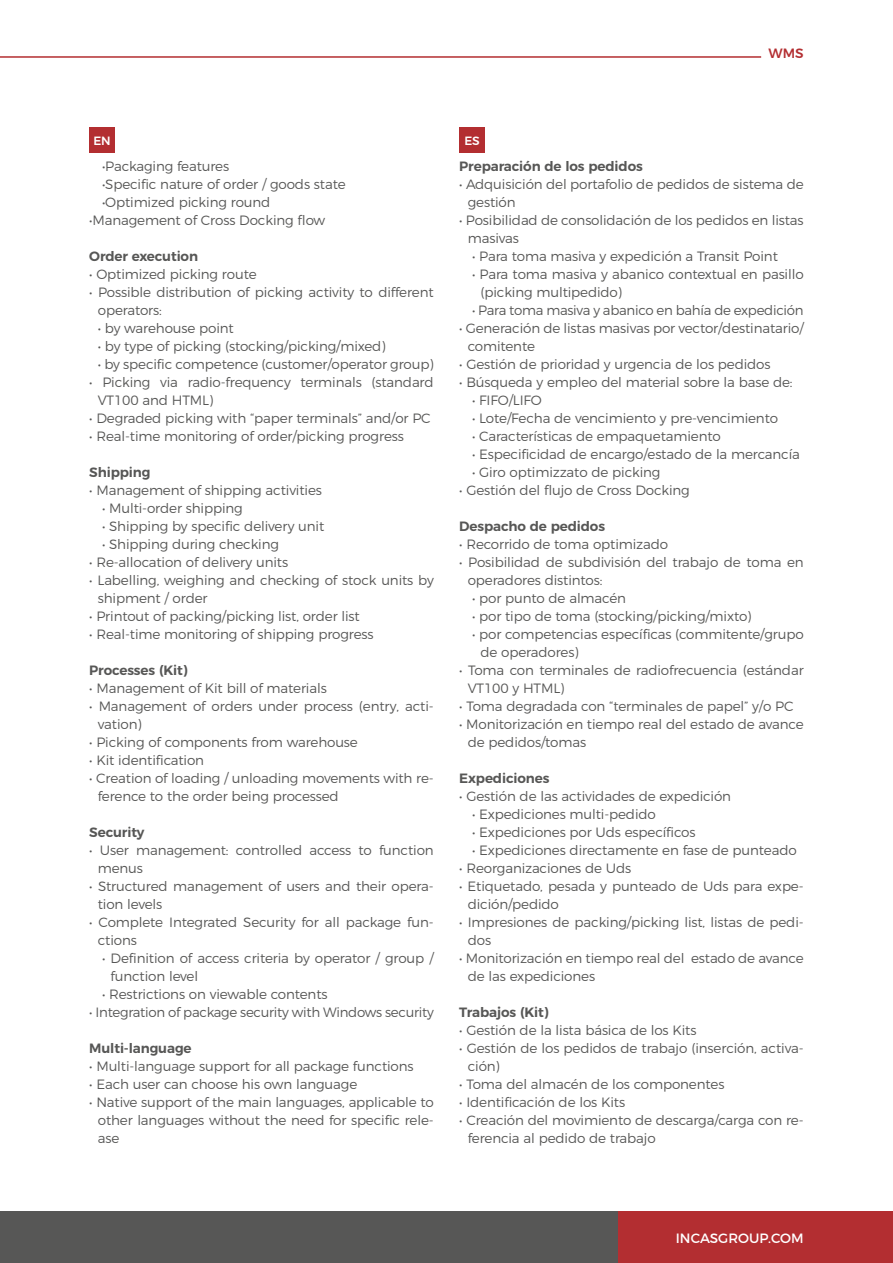
<style>
.page{position:relative;width:893px;height:1263px;background:#fff}
.page>*{position:absolute;margin:0;border:0;box-sizing:border-box;transform-origin:0 0}
.t1{font:300 13.5px/18px "Montserrat";letter-spacing:-.01em;color:#575756}
.t2{font:600 13.5px "Montserrat";letter-spacing:-.01em;color:#575756}
.t3{font:13.5px "Montserrat";color:#fff}
.t4{font:500 13.5px "Montserrat";color:#b32e31}
.t5{font:500 12px "Montserrat";color:#fff}
</style>
<div class="page">
<div style="left:0;top:1211px;width:625px;height:52px;background:#575756"></div>
<div style="left:618px;top:1211px;width:275px;height:52px;background:#b32e31"></div>
<hr style="left:0;top:56px;width:761px;height:2px;background:#b32e31">
<div style="left:89px;top:128px;width:26px;height:25px;background:#b32e31"></div>
<div style="left:459px;top:128px;width:26px;height:25px;background:#b32e31"></div>
<p class="t5" style="left:93px;top:131px;width:19px">EN</p>
<p class="t5" style="left:464px;top:131px;width:17px">ES</p>
<p class="t4" style="left:769px;top:42px;width:37px">WMS</p>
<p class="t1" style="left:102px;top:156px;width:129px">•Packaging features</p>
<p class="t1" style="left:102px;top:174px;width:245px">•Specific nature of order / goods state</p>
<p class="t1" style="left:102px;top:192px;width:170px">•Optimized picking round</p>
<p class="t1" style="left:89px;top:210px;width:237px">•Management of Cross Docking flow</p>
<p class="t2" style="left:89px;top:245px;width:110px">Order execution</p>
<p class="t1" style="left:89px;top:264px;width:169px">• Optimized picking route</p>
<p class="t1" style="left:98px;top:282px;width:337px;text-indent:-9px">• Possible distribution of picking activity to different operators:</p>
<p class="t1" style="left:98px;top:318px;width:138px">• by warehouse point</p>
<p class="t1" style="left:98px;top:336px;width:289px">• by type of picking (stocking/picking/mixed)</p>
<p class="t1" style="left:98px;top:354px;width:337px">• by specific competence (customer/operator group)</p>
<p class="t1" style="left:98px;top:372px;width:337px;text-indent:-9px">• Picking via radio-frequency terminals (standard<br>VT100 and HTML)</p>
<p class="t1" style="left:89px;top:408px;width:343px">• Degraded picking with “paper terminals” and/or PC</p>
<p class="t1" style="left:89px;top:426px;width:316px">• Real-time monitoring of order/picking progress</p>
<p class="t2" style="left:89px;top:461px;width:63px">Shipping</p>
<p class="t1" style="left:89px;top:480px;width:234px">• Management of shipping activities</p>
<p class="t1" style="left:102px;top:498px;width:142px">• Multi-order shipping</p>
<p class="t1" style="left:102px;top:516px;width:224px">• Shipping by specific delivery unit</p>
<p class="t1" style="left:102px;top:534px;width:178px">• Shipping during checking</p>
<p class="t1" style="left:89px;top:552px;width:200px">• Re-allocation of delivery units</p>
<p class="t1" style="left:98px;top:570px;width:337px;text-indent:-9px">• Labelling, weighing and checking of stock units by shipment / order</p>
<p class="t1" style="left:89px;top:606px;width:272px">• Printout of packing/picking list, order list</p>
<p class="t1" style="left:89px;top:624px;width:286px">• Real-time monitoring of shipping progress</p>
<p class="t2" style="left:89px;top:659px;width:100px">Processes (Kit)</p>
<p class="t1" style="left:89px;top:678px;width:239px">• Management of Kit bill of materials</p>
<p class="t1" style="left:98px;top:696px;width:337px;text-indent:-9px">• Management of orders under process (entry, acti&shy;vation)</p>
<p class="t1" style="left:89px;top:732px;width:270px">• Picking of components from warehouse</p>
<p class="t1" style="left:89px;top:750px;width:116px">• Kit identification</p>
<p class="t1" style="left:98px;top:768px;width:337px;text-indent:-9px">• Creation of loading / unloading movements with re&shy;ference to the order being processed</p>
<p class="t2" style="left:89px;top:821px;width:57px">Security</p>
<p class="t1" style="left:98px;top:840px;width:337px;text-indent:-9px">• User management: controlled access to function menus</p>
<p class="t1" style="left:98px;top:876px;width:337px;text-indent:-9px">• Structured management of users and their opera&shy;tion levels</p>
<p class="t1" style="left:98px;top:912px;width:337px;text-indent:-9px">• Complete Integrated Security for all package fun&shy;ctions</p>
<p class="t1" style="left:111px;top:948px;width:325px;text-indent:-9px">• Definition of access criteria by operator / group / function level</p>
<p class="t1" style="left:102px;top:984px;width:227px">• Restrictions on viewable contents</p>
<p class="t1" style="left:89px;top:1002px;width:346px">• Integration of package security with Windows security</p>
<p class="t2" style="left:89px;top:1037px;width:104px">Multi-language</p>
<p class="t1" style="left:89px;top:1056px;width:326px">• Multi-language support for all package functions</p>
<p class="t1" style="left:89px;top:1074px;width:269px">• Each user can choose his own language</p>
<p class="t1" style="left:98px;top:1092px;width:337px;text-align:justify;text-indent:-9px">• Native support of the main languages, applicable to other languages without the need for specific rele&shy;ase</p>
<p class="t2" style="left:459px;top:155px;width:185px">Preparación de los pedidos</p>
<p class="t1" style="left:468px;top:174px;width:337px;text-indent:-9px">• Adquisición del portafolio de pedidos de sistema de gestión</p>
<p class="t1" style="left:468px;top:210px;width:337px;text-indent:-9px">• Posibilidad de consolidación de los pedidos en listas masivas</p>
<p class="t1" style="left:472px;top:246px;width:307px">• Para toma masiva y expedición a Transit Point</p>
<p class="t1" style="left:480px;top:264px;width:325px;text-indent:-9px">• Para toma masiva y abanico contextual en pasillo (picking multipedido)</p>
<p class="t1" style="left:472px;top:300px;width:333px">• Para toma masiva y abanico en bahía de expedición</p>
<p class="t1" style="left:468px;top:318px;width:337px;text-indent:-9px">• Generación de listas masivas por vector/destinatario/ comitente</p>
<p class="t1" style="left:459px;top:354px;width:313px">• Gestión de prioridad y urgencia de los pedidos</p>
<p class="t1" style="left:459px;top:372px;width:335px">• Búsqueda y empleo del material sobre la base de:</p>
<p class="t1" style="left:472px;top:390px;width:71px">• FIFO/LIFO</p>
<p class="t1" style="left:472px;top:408px;width:307px">• Lote/Fecha de vencimiento y pre-vencimiento</p>
<p class="t1" style="left:472px;top:426px;width:250px">• Características de empaquetamiento</p>
<p class="t1" style="left:472px;top:444px;width:329px">• Especificidad de encargo/estado de la mercancía</p>
<p class="t1" style="left:472px;top:462px;width:190px">• Giro optimizzato de picking</p>
<p class="t1" style="left:459px;top:480px;width:232px">• Gestión del flujo de Cross Docking</p>
<p class="t2" style="left:459px;top:515px;width:147px">Despacho de pedidos</p>
<p class="t1" style="left:459px;top:534px;width:210px">• Recorrido de toma optimizado</p>
<p class="t1" style="left:468px;top:552px;width:337px;text-indent:-9px">• Posibilidad de subdivisión del trabajo de toma en operadores distintos:</p>
<p class="t1" style="left:472px;top:588px;width:155px">• por punto de almacén</p>
<p class="t1" style="left:472px;top:606px;width:281px">• por tipo de toma (stocking/picking/mixto)</p>
<p class="t1" style="left:480px;top:624px;width:325px;text-indent:-9px">• por competencias específicas (commitente/grupo de operadores)</p>
<p class="t1" style="left:468px;top:660px;width:337px;text-indent:-9px">• Toma con terminales de radiofrecuencia (estándar<br>VT100 y HTML)</p>
<p class="t1" style="left:459px;top:696px;width:336px">• Toma degradada con “terminales de papel” y/o PC</p>
<p class="t1" style="left:468px;top:714px;width:337px;text-indent:-9px">• Monitorización en tiempo real del estado de avance de pedidos/tomas</p>
<p class="t2" style="left:459px;top:767px;width:92px">Expediciones</p>
<p class="t1" style="left:459px;top:786px;width:273px">• Gestión de las actividades de expedición</p>
<p class="t1" style="left:472px;top:804px;width:185px">• Expediciones multi-pedido</p>
<p class="t1" style="left:472px;top:822px;width:225px">• Expediciones por Uds específicos</p>
<p class="t1" style="left:472px;top:840px;width:326px">• Expediciones directamente en fase de punteado</p>
<p class="t1" style="left:459px;top:858px;width:174px">• Reorganizaciones de Uds</p>
<p class="t1" style="left:468px;top:876px;width:337px;text-indent:-9px">• Etiquetado, pesada y punteado de Uds para expe&shy;dición/pedido</p>
<p class="t1" style="left:468px;top:912px;width:337px;text-indent:-9px">• Impresiones de packing/picking list, listas de pedi&shy;dos</p>
<p class="t1" style="left:468px;top:948px;width:337px;text-indent:-9px">• Monitorización en tiempo real del estado de avance de las expediciones</p>
<p class="t2" style="left:459px;top:1001px;width:91px">Trabajos (Kit)</p>
<p class="t1" style="left:459px;top:1020px;width:239px">• Gestión de la lista básica de los Kits</p>
<p class="t1" style="left:468px;top:1038px;width:337px;text-indent:-9px">• Gestión de los pedidos de trabajo (inserción, activa&shy;ción)</p>
<p class="t1" style="left:459px;top:1074px;width:267px">• Toma del almacén de los componentes</p>
<p class="t1" style="left:459px;top:1092px;width:167px">• Identificación de los Kits</p>
<p class="t1" style="left:468px;top:1110px;width:337px;text-indent:-9px">• Creación del movimiento de descarga/carga con re&shy;ferencia al pedido de trabajo</p>
<p class="t3" style="left:676px;top:1227px;width:129px">INCASGROUP.COM</p>
</div>
